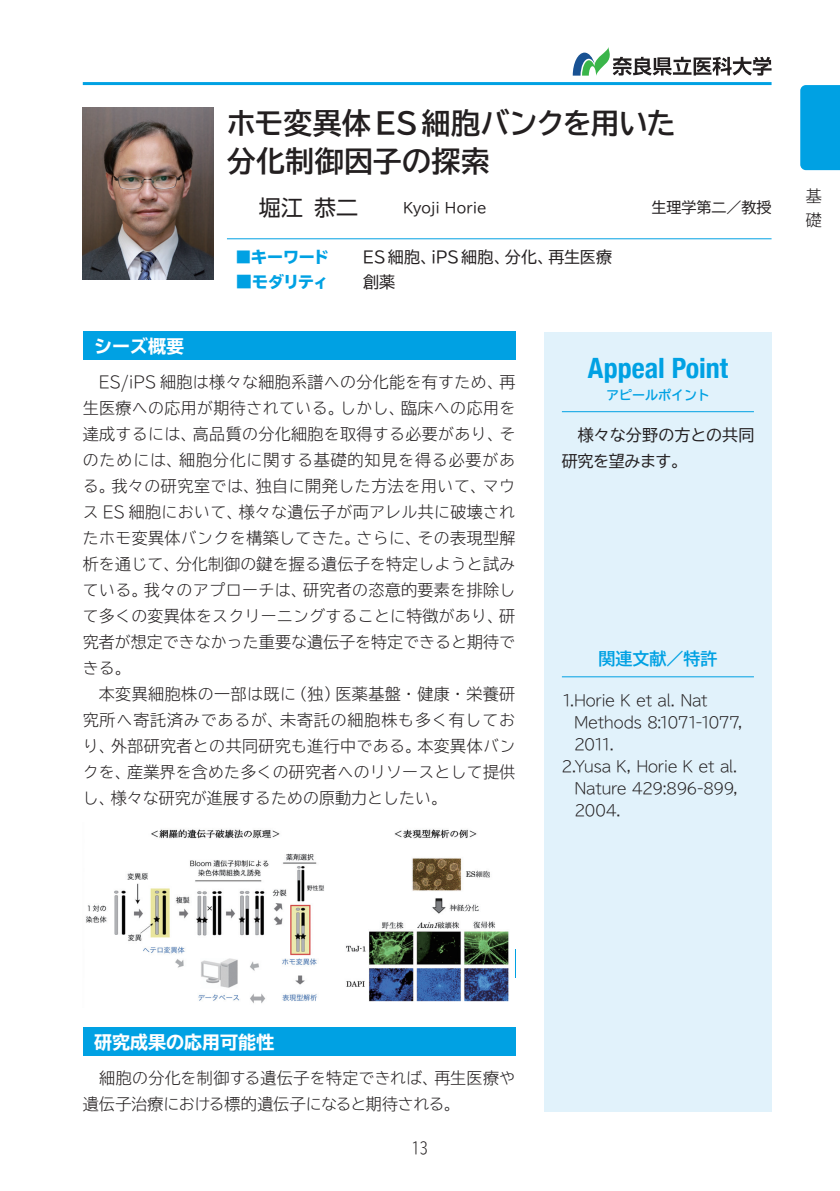
<style>
.page{position:relative;width:840px;height:1191px;background:#fff}
.page>*{position:absolute;margin:0;border:0;box-sizing:border-box;transform-origin:0 0}
.t1{font:700 29px/38px "TBUD Go Std";color:#231f20}
.t2{font:700 condensed 28px "Helvetica Neue";color:#00a1e3}
.t3{font:22px "UD Shin Go Pr 6";color:#231f20}
.t4{font:700 expanded 18px "TBUD Go Std";color:#fff}
.t5{font:700 17px "TBUD Go Std";color:#00a1e3}
.t6{font:300 16px/26px "TBUD Go Std Super";color:#231f20}
.t7{font:16px/26px "TBUD Go Std";color:#231f20}
.t8{font:800 16px "TBUD Go Std";letter-spacing:-.035em;color:#00a1e3}
.t9{font:300 15px "TBUD Go Std Super";letter-spacing:-.04em;color:#231f20}
.t10{font:300 15px "TBUD Go Std Super";letter-spacing:-.06em;color:#231f20}
.t11{font:300 15px "TBUD Go Std Super";letter-spacing:-.02em;color:#231f20}
.t12{font:15px "TBUD Go Std";color:#231f20}
.t13{font:14px "TBUD Go Std";color:#231f20}
.t14{font:700 13px "TBUD Go Std";color:#00a1e3}
.s1{font-family:"TBUD Go Std Super";font-weight:300;font-size:17px}
</style>
<div class="page">
<div style="left:800px;top:85px;width:39px;height:85px;background:#00a1e3"></div>
<hr style="left:83px;top:82px;width:688px;height:3px;background:#00a1e3">
<svg style="left:572px;top:47px;width:199px;height:29px"></svg>
<hr style="left:227px;top:238px;width:544px;height:1px;background:#00a1e3">
<div style="left:83px;top:332px;width:432px;height:28px;background:#00a1e3"></div>
<div style="left:544px;top:332px;width:227px;height:780px;background:#e1f2fb"></div>
<hr style="left:561px;top:411px;width:192px;height:1px;background:#00a1e3">
<hr style="left:561px;top:676px;width:192px;height:1px;background:#00a1e3">
<div style="left:83px;top:1027px;width:432px;height:29px;background:#00a1e3"></div>
<img style="left:83px;top:108px;width:130px;height:172px">
<img style="left:86px;top:829px;width:423px;height:175px">
<h1 class="t1" style="left:227px;top:104px;width:450px">ホモ変異体 ES細胞バンクを用いた分化制御因子の探索</h1>
<h3 class="t3" style="left:259px;top:190px;width:100px">堀江 恭二</h3>
<p class="t13" style="left:403px;top:196px;width:85px">Kyoji Horie</p>
<p class="t12" style="left:651px;top:195px;width:121px">生理学第二／教授</p>
<p class="t4" style="left:94px;top:336px;width:92px">シーズ概要</p>
<p class="t8" style="left:235px;top:248px;width:95px">■キーワード</p>
<p class="t8" style="left:235px;top:273px;width:95px"><span class="s1">■</span>モダリティ</p>
<p class="t7" style="left:363px;top:244px;width:250px;line-height:25px">ES細胞、iPS細胞、分化、再生医療創薬</p>
<p class="t6" style="left:83px;top:369px;width:434px;text-align:justify;text-indent:16px">ES/iPS 細胞は様々な細胞系譜への分化能を有すため、再生医療への応用が期待されている。しかし、臨床への応用を達成するには、高品質の分化細胞を取得する必要があり、そのためには、細胞分化に関する基礎的知見を得る必要がある。我々の研究室では、独自に開発した方法を用いて、マウス ES 細胞において、様々な遺伝子が両アレル共に破壊されたホモ変異体バンクを構築してきた。さらに、その表現型解析を通じて、分化制御の鍵を握る遺伝子を特定しようと試みている。我々のアプローチは、研究者の恣意的要素を排除して多くの変異体をスクリーニングすることに特徴があり、研究者が想定できなかった重要な遺伝子を特定できると期待できる。</p>
<p class="t6" style="left:83px;top:681px;width:434px;text-align:justify;text-indent:16px">本変異細胞株の一部は既に（独）医薬基盤・健康・栄養研究所へ寄託済みであるが、未寄託の細胞株も多く有しており、外部研究者との共同研究も進行中である。本変異体バンクを、産業界を含めた多くの研究者へのリソースとして提供し、様々な研究が進展するための原動力としたい。</p>
<h2 class="t2" style="left:587px;top:344px;width:142px">Appeal Point</h2>
<p class="t14" style="left:605px;top:385px;width:105px">アピールポイント</p>
<p class="t7" style="left:561px;top:422px;width:194px;text-indent:16px">様々な分野の方との共同研究を望みます。</p>
<p class="t5" style="left:598px;top:645px;width:120px">関連文献／特許</p>
<p class="t11" style="left:561px;top:688px;width:148px">1.Horie K et al. Nat</p>
<p class="t9" style="left:573px;top:710px;width:170px">Methods 8:1071-1077,</p>
<p class="t9" style="left:573px;top:732px;width:42px">2011.</p>
<p class="t9" style="left:561px;top:754px;width:178px">2.Yusa K, Horie K et al.</p>
<p class="t10" style="left:574px;top:776px;width:165px">Nature 429:896-899,</p>
<p class="t9" style="left:574px;top:798px;width:48px">2004.</p>
<p class="t6" style="left:805px;top:183px;width:17px;line-height:24px">基礎</p>
<p class="t4" style="left:94px;top:1032px;width:182px">研究成果の応用可能性</p>
<p class="t6" style="left:83px;top:1064px;width:433px;text-indent:16px">細胞の分化を制御する遺伝子を特定できれば、再生医療や遺伝子治療における標的遺伝子になると期待される。</p>
<p class="t6" style="left:412px;top:1134px;width:17px">13</p>
</div>
